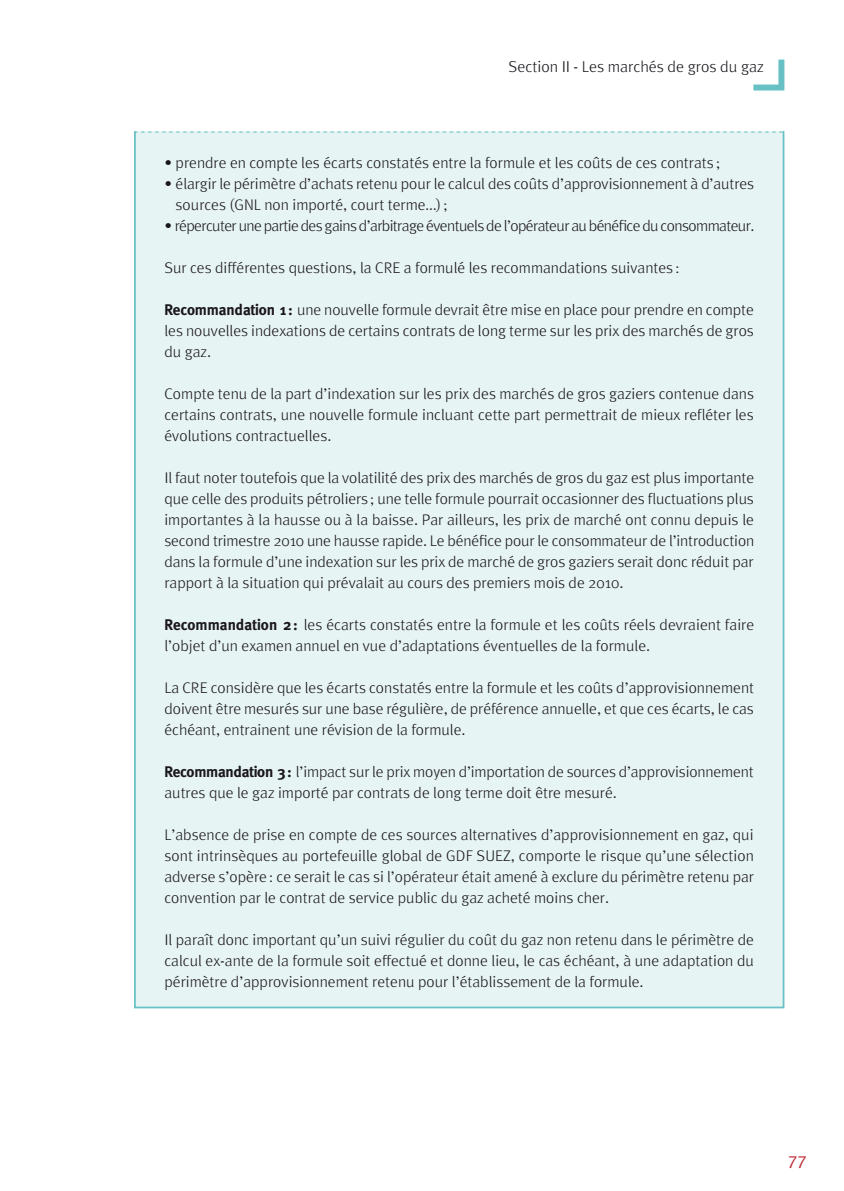
<style>
.page{position:relative;width:844px;height:1191px;background:#fff}
.page>*{position:absolute;margin:0;border:0;box-sizing:border-box;transform-origin:0 0}
.t1{font:17.5px "Meta";color:#bc2b34}
.t2{font:300 15.75px "Meta";color:#1a171c}
.t3{font:300 15.4px/21px "Meta";color:#1a171c;text-align:justify}
.t4{font:300 15.4px "Meta";letter-spacing:-.04em;color:#1a171c}
.s1{font-weight:700}
</style>
<div class="page">
<svg style="left:753px;top:60px;width:31px;height:30px"></svg>
<div style="left:134px;top:130px;width:650px;height:878px;background:#e7f4f4;border:2px solid #67c1c4"></div>
<svg style="left:134px;top:132px;width:648px;height:1px"></svg>
<p class="t2" style="left:508px;top:57px;width:257px">Section II - Les marchés de gros du gaz</p>
<p class="t3" style="left:164px;top:152px;width:557px">• prendre en compte les écarts constatés entre la formule et les coûts de ces contrats ;</p>
<p class="t3" style="left:175px;top:173px;width:580px;text-indent:-11px">• élargir le périmètre d’achats retenu pour le calcul des coûts d’approvisionnement à d’autres sources (GNL non importé, court terme…);</p>
<p class="t4" style="left:164px;top:217px;width:591px">• répercuter une partie des gains d’arbitrage éventuels de l’opérateur au bénéfice du consommateur.</p>
<p class="t3" style="left:164px;top:257px;width:516px">Sur ces différentes questions, la CRE a formulé les recommandations suivantes :</p>
<p class="t3" style="left:164px;top:299px;width:591px"><span class="s1">Recommandation 1:</span> une nouvelle formule devrait être mise en place pour prendre en compte les nouvelles indexations de certains contrats de long terme sur les prix des marchés de gros du gaz.</p>
<p class="t3" style="left:164px;top:383px;width:591px">Compte tenu de la part d’indexation sur les prix des marchés de gros gaziers contenue dans certains contrats, une nouvelle formule incluant cette part permettrait de mieux refléter les évolutions contractuelles.</p>
<p class="t3" style="left:164px;top:467px;width:591px">Il faut noter toutefois que la volatilité des prix des marchés de gros du gaz est plus importante que celle des produits pétroliers; une telle formule pourrait occasionner des fluctuations plus importantes à la hausse ou à la baisse. Par ailleurs, les prix de marché ont connu depuis le second trimestre 2010 une hausse rapide. Le bénéfice pour le consommateur de l’introduction dans la formule d’une indexation sur les prix de marché de gros gaziers serait donc réduit par rapport à la situation qui prévalait au cours des premiers mois de 2010.</p>
<p class="t3" style="left:164px;top:614px;width:591px"><span class="s1">Recommandation 2:</span> les écarts constatés entre la formule et les coûts réels devraient faire l’objet d’un examen annuel en vue d’adaptations éventuelles de la formule.</p>
<p class="t3" style="left:164px;top:677px;width:591px">La CRE considère que les écarts constatés entre la formule et les coûts d’approvisionnement doivent être mesurés sur une base régulière, de préférence annuelle, et que ces écarts, le cas échéant, entrainent une révision de la formule.</p>
<p class="t3" style="left:164px;top:761px;width:590px"><span class="s1">Recommandation 3:</span> l’impact sur le prix moyen d’importation de sources d’approvisionnement autres que le gaz importé par contrats de long terme doit être mesuré.</p>
<p class="t3" style="left:164px;top:824px;width:591px">L’absence de prise en compte de ces sources alternatives d’approvisionnement en gaz, qui sont intrinsèques au portefeuille global de GDF SUEZ, comporte le risque qu’une sélection adverse s’opère: ce serait le cas si l’opérateur était amené à exclure du périmètre retenu par convention par le contrat de service public du gaz acheté moins cher.</p>
<p class="t3" style="left:164px;top:929px;width:591px">Il paraît donc important qu’un suivi régulier du coût du gaz non retenu dans le périmètre de calcul ex-ante de la formule soit effectué et donne lieu, le cas échéant, à une adaptation du périmètre d’approvisionnement retenu pour l’établissement de la formule.</p>
<p class="t1" style="left:787px;top:1149px;width:20px">77</p>
</div>
